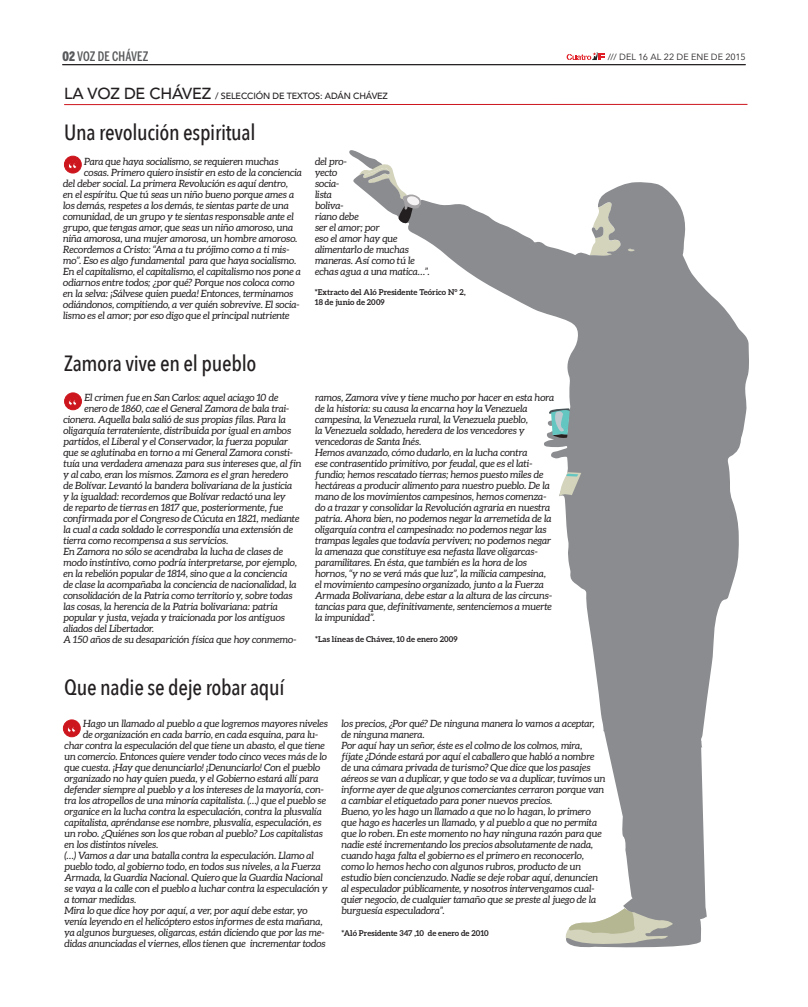
<style>
.page{position:relative;width:808px;height:1007px;background:#fff}
.page>*{position:absolute;margin:0;border:0;box-sizing:border-box;transform-origin:0 0}
.t1{font:500 22px "Avenir Next Condensed";letter-spacing:-.015em;color:#231f20}
.t2{font:500 13px "Benton Sans Comp";letter-spacing:.005em;color:#57585a}
.t3{font:italic 10px/11px "Aleo";letter-spacing:-.01em;color:#231f20}
.t4{font:500 9px "Avenir";letter-spacing:-.015em;color:#231f20}
.t5{font:9px "Avenir Next";letter-spacing:.005em;color:#231f20}
.t6{font:700 8px/10px "Aleo";color:#231f20}
.s1{font-weight:900}
.s2{font-size:16px}
</style>
<div class="page">
<hr style="left:62px;top:64px;width:684px;height:1px;background:#231f20">
<svg style="left:567px;top:52px;width:38px;height:8px"></svg>
<svg style="left:408px;top:182px;width:341px;height:548px"></svg>
<svg style="left:559px;top:472px;width:22px;height:24px"></svg>
<svg style="left:548px;top:407px;width:24px;height:32px"></svg>
<svg style="left:565px;top:730px;width:142px;height:218px"></svg>
<svg style="left:349px;top:150px;width:77px;height:74px"></svg>
<svg style="left:64px;top:392px;width:18px;height:18px"></svg>
<svg style="left:64px;top:156px;width:17px;height:17px"></svg>
<svg style="left:63px;top:719px;width:17px;height:17px"></svg>
<hr style="left:64px;top:104px;width:683px;height:1px;background:#cd151d">
<h2 class="t2" style="left:62px;top:49px;width:87px"><span class="s1">02</span> VOZ DE CHÁVEZ</h2>
<p class="t5" style="left:608px;top:49px;width:139px">/// DEL 16 AL 22 DE ENE DE 2015</p>
<p class="t4" style="left:64px;top:88px;width:325px"><span class="s2">LA VOZ DE CHÁVEZ</span> / SELECCIÓN DE TEXTOS: ADÁN CHÁVEZ</p>
<h1 class="t1" style="left:64px;top:119px;width:193px">Una revolución espiritual</h1>
<p class="t3" style="left:84px;top:156px;width:196px">Para que haya socialismo, se requieren muchas</p>
<p class="t3" style="left:84px;top:167px;width:219px">cosas. Primero quiero insistir en esto de la conciencia</p>
<p class="t3" style="left:63px;top:178px;width:226px">del deber social. La primera Revolución es aquí dentro,</p>
<p class="t3" style="left:63px;top:189px;width:232px">en el espíritu. Que tú seas un niño bueno porque ames a</p>
<p class="t3" style="left:63px;top:200px;width:227px">los demás, respetes a los demás, te sientas parte de una</p>
<p class="t3" style="left:63px;top:211px;width:232px">comunidad, de un grupo y te sientas responsable ante el</p>
<p class="t3" style="left:63px;top:222px;width:231px">grupo, que tengas amor, que seas un niño amoroso, una</p>
<p class="t3" style="left:63px;top:233px;width:236px">niña amorosa, una mujer amorosa, un hombre amoroso.</p>
<p class="t3" style="left:63px;top:244px;width:228px">Recordemos a Cristo: “Ama a tu prójimo como a ti mis-</p>
<p class="t3" style="left:63px;top:255px;width:235px">mo”. Eso es algo fundamental para que haya socialismo.</p>
<p class="t3" style="left:63px;top:266px;width:239px">En el capitalismo, el capitalismo, el capitalismo nos pone a</p>
<p class="t3" style="left:63px;top:277px;width:233px">odiarnos entre todos; ¿por qué? Porque nos coloca como</p>
<p class="t3" style="left:63px;top:288px;width:232px">en la selva: ¡Sálvese quien pueda! Entonces, terminamos</p>
<p class="t3" style="left:63px;top:299px;width:238px">odiándonos, compitiendo, a ver quién sobrevive. El socia-</p>
<p class="t3" style="left:63px;top:310px;width:228px">lismo es el amor; por eso digo que el principal nutriente</p>
<p class="t3" style="left:315px;top:156px;width:116px">del pro-<br>yecto<br>socia-<br>lista<br>boliva-<br>riano debe<br>ser el amor; por<br>eso el amor hay que alimentarlo de muchas maneras. Así como tú le echas agua a una matica…”.</p>
<p class="t6" style="left:315px;top:287px;width:152px">*Extracto del Aló Presidente Teórico N° 2,<br>18 de junio de 2009</p>
<h1 class="t1" style="left:64px;top:350px;width:194px">Zamora vive en el pueblo</h1>
<p class="t3" style="left:84px;top:391px;width:195px">El crimen fue en San Carlos: aquel aciago 10 de</p>
<p class="t3" style="left:84px;top:402px;width:207px">enero de 1860, cae el General Zamora de bala trai-</p>
<p class="t3" style="left:63px;top:413px;width:224px">cionera. Aquella bala salió de sus propias filas. Para la</p>
<p class="t3" style="left:63px;top:424px;width:229px">oligarquía terrateniente, distribuida por igual en ambos</p>
<p class="t3" style="left:63px;top:435px;width:226px">partidos, el Liberal y el Conservador, la fuerza popular</p>
<p class="t3" style="left:63px;top:446px;width:231px">que se aglutinaba en torno a mi General Zamora consti-</p>
<p class="t3" style="left:63px;top:457px;width:240px">tuía una verdadera amenaza para sus intereses que, al fin</p>
<p class="t3" style="left:63px;top:468px;width:226px">y al cabo, eran los mismos. Zamora es el gran heredero</p>
<p class="t3" style="left:63px;top:479px;width:230px">de Bolívar. Levantó la bandera bolivariana de la justicia</p>
<p class="t3" style="left:63px;top:490px;width:224px">y la igualdad: recordemos que Bolívar redactó una ley</p>
<p class="t3" style="left:63px;top:501px;width:221px">de reparto de tierras en 1817 que, posteriormente, fue</p>
<p class="t3" style="left:63px;top:512px;width:237px">confirmada por el Congreso de Cúcuta en 1821, mediante</p>
<p class="t3" style="left:63px;top:523px;width:231px">la cual a cada soldado le correspondía una extensión de</p>
<p class="t3" style="left:63px;top:534px;width:166px">tierra como recompensa a sus servicios.</p>
<p class="t3" style="left:63px;top:545px;width:221px">En Zamora no sólo se acendraba la lucha de clases de</p>
<p class="t3" style="left:63px;top:556px;width:235px">modo instintivo, como podría interpretarse, por ejemplo,</p>
<p class="t3" style="left:63px;top:567px;width:226px">en la rebelión popular de 1814, sino que a la conciencia</p>
<p class="t3" style="left:63px;top:578px;width:235px">de clase la acompañaba la conciencia de nacionalidad, la</p>
<p class="t3" style="left:63px;top:589px;width:231px">consolidación de la Patria como territorio y, sobre todas</p>
<p class="t3" style="left:63px;top:600px;width:216px">las cosas, la herencia de la Patria bolivariana: patria</p>
<p class="t3" style="left:63px;top:611px;width:223px">popular y justa, vejada y traicionada por los antiguos</p>
<p class="t3" style="left:63px;top:622px;width:92px">aliados del Libertador.</p>
<p class="t3" style="left:63px;top:633px;width:235px">A 150 años de su desaparición física que hoy conmemo-</p>
<p class="t3" style="left:315px;top:391px;width:241px">ramos, Zamora vive y tiene mucho por hacer en esta hora de la historia: su causa la encarna hoy la Venezuela campesina, la Venezuela rural, la Venezuela pueblo,<br>la Venezuela soldado, heredera de los vencedores y vencedoras de Santa Inés.<br>Hemos avanzado, cómo dudarlo, en la lucha contra<br>ese contrasentido primitivo, por feudal, que es el lati&shy;fundio; hemos rescatado tierras; hemos puesto miles de hectáreas a producir alimento para nuestro pueblo. De la mano de los movimientos campesinos, hemos comenza&shy;do a trazar y consolidar la Revolución agraria en nuestra patria. Ahora bien, no podemos negar la arremetida de la oligarquía contra el campesinado: no podemos negar las trampas legales que todavía perviven; no podemos negar la amenaza que constituye esa nefasta llave oligarcas&shy;paramilitares. En ésta, que también es la hora de los hornos, “y no se verá más que luz”, la milicia campesina, el movimiento campesino organizado, junto a la Fuerza Armada Bolivariana, debe estar a la altura de las circuns&shy;tancias para que, definitivamente, sentenciemos a muerte la impunidad”.</p>
<p class="t6" style="left:315px;top:634px;width:144px">*Las líneas de Chávez, 10 de enero 2009</p>
<h1 class="t1" style="left:64px;top:673px;width:222px">Que nadie se deje robar aquí</h1>
<p class="t3" style="left:83px;top:717px;width:246px">Hago un llamado al pueblo a que logremos mayores niveles</p>
<p class="t3" style="left:83px;top:728px;width:237px">de organización en cada barrio, en cada esquina, para lu-</p>
<p class="t3" style="left:65px;top:739px;width:262px">char contra la especulación del que tiene un abasto, el que tiene</p>
<p class="t3" style="left:65px;top:750px;width:264px">un comercio. Entonces quiere vender todo cinco veces más de lo</p>
<p class="t3" style="left:65px;top:761px;width:257px">que cuesta. ¡Hay que denunciarlo! ¡Denunciarlo! Con el pueblo</p>
<p class="t3" style="left:65px;top:772px;width:256px">organizado no hay quien pueda, y el Gobierno estará allí para</p>
<p class="t3" style="left:65px;top:783px;width:261px">defender siempre al pueblo y a los intereses de la mayoría, con-</p>
<p class="t3" style="left:65px;top:794px;width:263px">tra los atropellos de una minoría capitalista. (…) que el pueblo se</p>
<p class="t3" style="left:65px;top:805px;width:259px">organice en la lucha contra la especulación, contra la plusvalía</p>
<p class="t3" style="left:65px;top:816px;width:258px">capitalista, apréndanse ese nombre, plusvalía, especulación, es</p>
<p class="t3" style="left:65px;top:827px;width:260px">un robo. ¿Quiénes son los que roban al pueblo? Los capitalistas</p>
<p class="t3" style="left:65px;top:838px;width:95px">en los distintos niveles.</p>
<p class="t3" style="left:65px;top:849px;width:251px">(…) Vamos a dar una batalla contra la especulación. Llamo al</p>
<p class="t3" style="left:65px;top:860px;width:258px">pueblo todo, al gobierno todo, en todos sus niveles, a la Fuerza</p>
<p class="t3" style="left:65px;top:871px;width:260px">Armada, la Guardia Nacional. Quiero que la Guardia Nacional</p>
<p class="t3" style="left:65px;top:882px;width:265px">se vaya a la calle con el pueblo a luchar contra la especulación y</p>
<p class="t3" style="left:65px;top:893px;width:73px">a tomar medidas.</p>
<p class="t3" style="left:65px;top:904px;width:245px">Mira lo que dice hoy por aquí, a ver, por aquí debe estar, yo</p>
<p class="t3" style="left:65px;top:915px;width:260px">venía leyendo en el helicóptero estos informes de esta mañana,</p>
<p class="t3" style="left:65px;top:926px;width:262px">ya algunos burgueses, oligarcas, están diciendo que por las me-</p>
<p class="t3" style="left:65px;top:937px;width:263px">didas anunciadas el viernes, ellos tienen que incrementar todos</p>
<p class="t3" style="left:342px;top:717px;width:265px">los precios, ¿Por qué? De ninguna manera lo vamos a aceptar, de ninguna manera.<br>Por aquí hay un señor, éste es el colmo de los colmos, mira, fíjate ¿Dónde estará por aquí el caballero que habló a nombre de una cámara privada de turismo? Que dice que los pasajes aéreos se van a duplicar, y que todo se va a duplicar, tuvimos un informe ayer de que algunos comerciantes cerraron porque van a cambiar el etiquetado para poner nuevos precios.<br>Bueno, yo les hago un llamado a que no lo hagan, lo primero que hago es hacerles un llamado, y al pueblo a que no permita que lo roben. En este momento no hay ninguna razón para que nadie esté incrementando los precios absolutamente de nada, cuando haga falta el gobierno es el primero en reconocerlo, como lo hemos hecho con algunos rubros, producto de un estudio bien concienzudo. Nadie se deje robar aquí, denuncien al especulador públicamente, y nosotros intervengamos cual&shy;quier negocio, de cualquier tamaño que se preste al juego de la burguesía especuladora”.</p>
<p class="t6" style="left:342px;top:927px;width:149px">*Aló Presidente 347 ,10 de enero de 2010</p>
</div>
